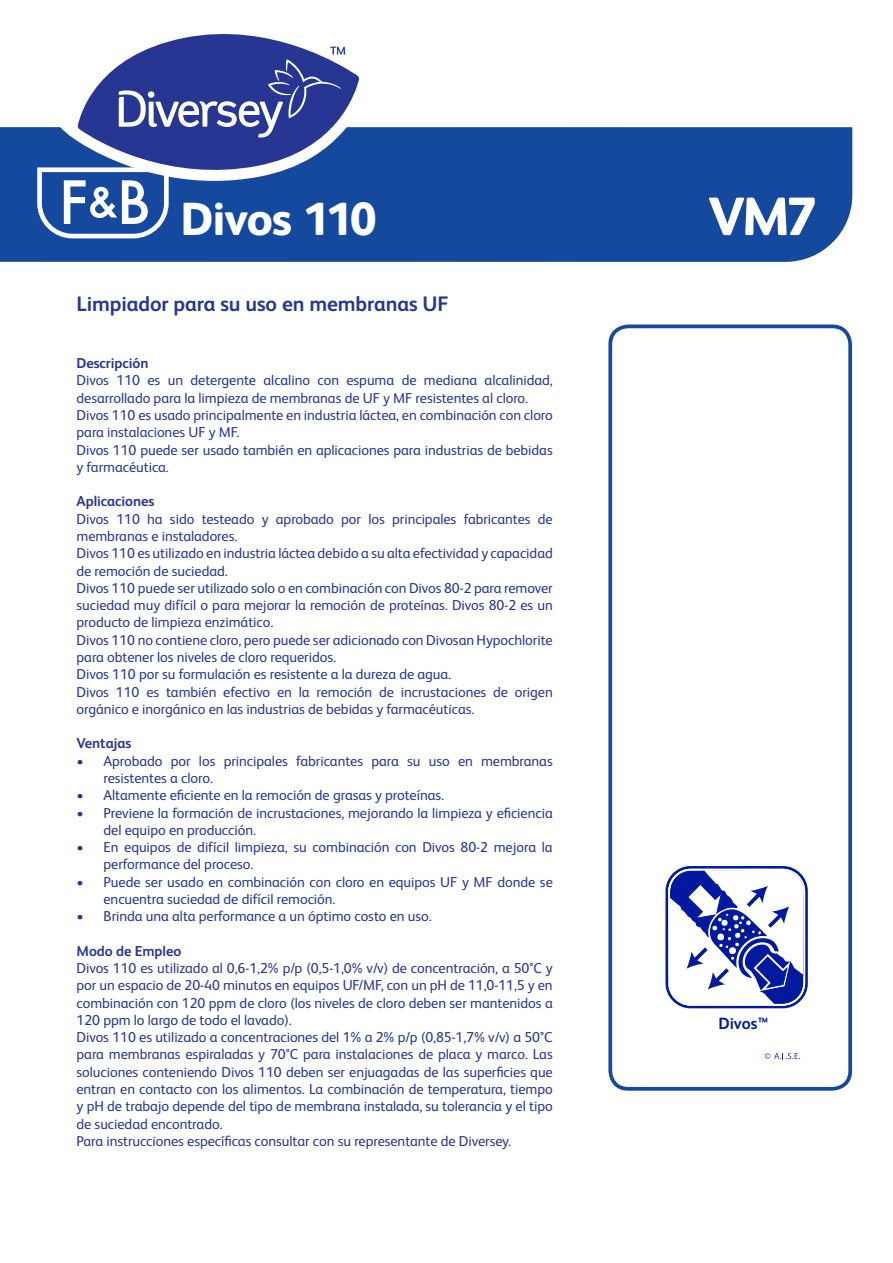
<style>
.page{position:relative;width:893px;height:1263px;background:#fff}
.page>*{position:absolute;margin:0;border:0;box-sizing:border-box;transform-origin:0 0}
.t1{font:800 54px "FS Albert Pro";color:#fff}
.t2{font:800 46.5px "FS Albert Pro";letter-spacing:-.03em;color:#fff}
.Subtitulo{font:700 21px "FS Albert Pro";letter-spacing:-.005em;color:#263692}
.t3{font:700 16.35px "FS Albert Pro";letter-spacing:-.005em;color:#00199f}
.body{font:14.4px/17.2px "FS Albert Pro";letter-spacing:-.005em;color:#263692}
.body-2{font:700 14.4px "FS Albert Pro";letter-spacing:-.005em;color:#263692}
</style>
<div class="page">
<div style="left:0;top:127px;width:852px;height:135px;background:#14499d"></div>
<svg style="left:37px;top:167px;width:132px;height:71px"></svg>
<svg style="left:608px;top:324px;width:244px;height:767px"></svg>
<svg style="left:665px;top:866px;width:143px;height:165px"></svg>
<svg style="left:58px;top:78px;width:316px;height:103px"></svg>
<svg style="left:78px;top:34px;width:281px;height:148px"></svg>
<svg style="left:119px;top:47px;width:226px;height:91px;background:#4a58a4"></svg>
<p class="t2" style="left:181px;top:183px;width:198px">Divos 110</p>
<p class="Subtitulo" style="left:77px;top:289px;width:374px">Limpiador para su uso en membranas UF</p>
<p class="body-2" style="left:77px;top:353px;width:73px">Descripción</p>
<p class="body" style="left:77px;top:371px;width:478px">Divos 110 es un detergente alcalino con espuma de mediana alcalinidad, desarrollado para la limpieza de membranas de UF y MF resistentes al cloro.</p>
<p class="body" style="left:77px;top:405px;width:478px">Divos 110 es usado principalmente en industria láctea, en combinación con cloro para instalaciones UF y MF.</p>
<p class="body" style="left:77px;top:440px;width:478px">Divos 110 puede ser usado también en aplicaciones para industrias de bebidas y farmacéutica.</p>
<p class="body-2" style="left:77px;top:491px;width:79px">Aplicaciones</p>
<p class="body" style="left:77px;top:509px;width:478px">Divos 110 ha sido testeado y aprobado por los principales fabricantes de membranas e instaladores.</p>
<p class="body" style="left:77px;top:544px;width:478px">Divos 110 es utilizado en industria láctea debido a su alta efectividad y capacidad de remoción de suciedad.</p>
<p class="body" style="left:77px;top:578px;width:478px;text-align:justify">Divos 110 puede ser utilizado solo o en combinación con Divos 80-2 para remover suciedad muy difícil o para mejorar la remoción de proteínas. Divos 80-2 es un producto de limpieza enzimático.</p>
<p class="body" style="left:77px;top:630px;width:478px">Divos 110 no contiene cloro, pero puede ser adicionado con Divosan Hypochlorite para obtener los niveles de cloro requeridos.</p>
<p class="body" style="left:77px;top:665px;width:376px">Divos 110 por su formulación es resistente a la dureza de agua.</p>
<p class="body" style="left:77px;top:682px;width:478px">Divos 110 es también efectivo en la remoción de incrustaciones de origen orgánico e inorgánico en las industrias de bebidas y farmacéuticas.</p>
<p class="body-2" style="left:77px;top:733px;width:56px">Ventajas</p>
<p class="body" style="left:104px;top:751px;width:451px;text-indent:-27px">• Aprobado por los principales fabricantes para su uso en membranas resistentes a cloro.</p>
<p class="body" style="left:77px;top:785px;width:369px">• Altamente eficiente en la remoción de grasas y proteínas.</p>
<p class="body" style="left:104px;top:803px;width:451px;text-indent:-27px">• Previene la formación de incrustaciones, mejorando la limpieza y eficiencia del equipo en producción.</p>
<p class="body" style="left:104px;top:837px;width:451px;text-indent:-27px">• En equipos de difícil limpieza, su combinación con Divos 80-2 mejora la performance del proceso.</p>
<p class="body" style="left:104px;top:872px;width:451px;text-indent:-27px">• Puede ser usado en combinación con cloro en equipos UF y MF donde se encuentra suciedad de difícil remoción.</p>
<p class="body" style="left:77px;top:906px;width:357px">• Brinda una alta performance a un óptimo costo en uso.</p>
<p class="body-2" style="left:77px;top:941px;width:106px">Modo de Empleo</p>
<p class="body" style="left:77px;top:958px;width:478px;text-align:justify">Divos 110 es utilizado al 0,6-1,2% p/p (0,5-1,0% v/v) de concentración, a 50°C y por un espacio de 20-40 minutos en equipos UF/MF, con un pH de 11,0-11,5 y en combinación con 120 ppm de cloro (los niveles de cloro deben ser mantenidos a 120 ppm lo largo de todo el lavado).</p>
<p class="body" style="left:77px;top:1027px;width:478px;text-align:justify">Divos 110 es utilizado a concentraciones del 1% a 2% p/p (0,85-1,7% v/v) a 50°C para membranas espiraladas y 70°C para instalaciones de placa y marco. Las soluciones conteniendo Divos 110 deben ser enjuagadas de las superficies que entran en contacto con los alimentos. La combinación de temperatura, tiempo y pH de trabajo depende del tipo de membrana instalada, su tolerancia y el tipo de suciedad encontrado.</p>
<p class="body" style="left:77px;top:1131px;width:436px">Para instrucciones específicas consultar con su representante de Diversey.</p>
<p class="t1" style="left:708px;top:174px;width:110px">VM7</p>
<p class="t3" style="left:718px;top:1012px;width:51px">Divos ™</p>
</div>
